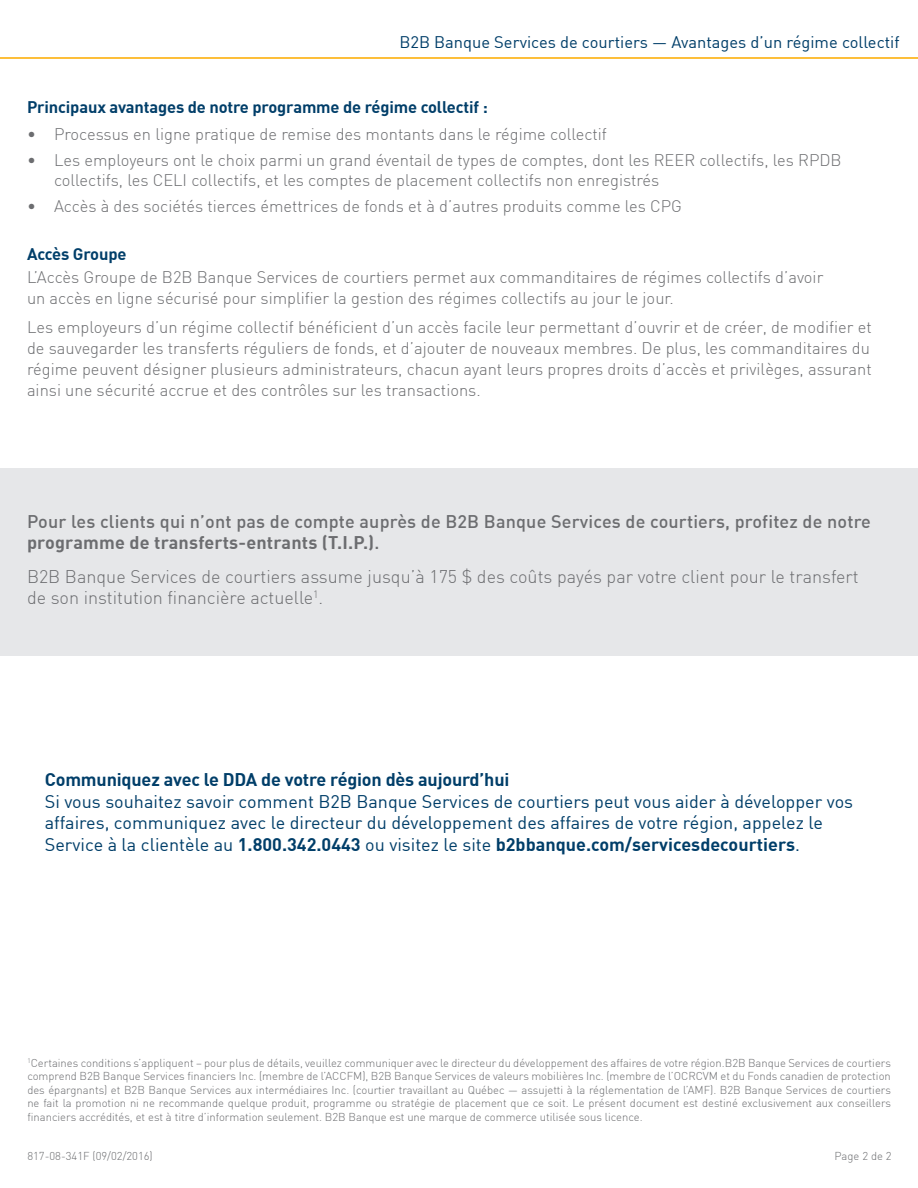
<style>
.page{position:relative;width:918px;height:1188px;background:#fff}
.page>*{position:absolute;margin:0;border:0;box-sizing:border-box;transform-origin:0 0}
.COPY_-_Subheader__11{font:18px/21.6px "DIN";color:#003e69}
.COPY_-_Body__11pt__L{font:500 18px/21px "DIN";letter-spacing:.01em;color:#6c6d70}
.COPY_-_Body__11pt__L-2{font:300 18px/21px "DIN";color:#6c6d70}
.COPY_-_Subheader__11-2{font:700 18px "DIN";letter-spacing:-.01em;color:#003e69}
.COPY_-_Body__11pt__L-3{font:300 16.5px/21px "DIN";color:#6c6d70}
.COPY_-_Subheader__11-3{font:700 16.5px "DIN";letter-spacing:-.01em;color:#003e69}
.HEADING_-_Page_2_TOP{font:16.5px "DIN";color:#003e69}
.COPY_-_Mice_Type{font:300 11.25px/13.5px "DIN";color:#6c6d70;text-align:justify}
.s1{font-weight:700}
</style>
<div class="page">
<hr style="left:0;top:57px;width:918px;height:2px;background:#fdbb2e">
<div style="left:0;top:468px;width:918px;height:188px;background:#e6e7e9"></div>
<p class="HEADING_-_Page_2_TOP" style="left:399px;top:31px;width:502px">B2B Banque Services de courtiers — Avantages d’un régime collectif</p>
<p class="COPY_-_Subheader__11-3" style="left:27px;top:96px;width:462px">Principaux avantages de notre programme de régime collectif :</p>
<p class="COPY_-_Body__11pt__L-3" style="left:27px;top:123px;width:581px">• Processus en ligne pratique de remise des montants dans le régime collectif</p>
<p class="COPY_-_Body__11pt__L-3" style="left:54px;top:150px;width:789px;line-height:19.8px;text-indent:-27px">• Les employeurs ont le choix parmi un grand éventail de types de comptes, dont les REER collectifs, les RPDB collectifs, les CELI collectifs, et les comptes de placement collectifs non enregistrés</p>
<p class="COPY_-_Body__11pt__L-3" style="left:27px;top:196px;width:657px">• Accès à des sociétés tierces émettrices de fonds et à d’autres produits comme les CPG</p>
<p class="COPY_-_Subheader__11-3" style="left:27px;top:244px;width:101px">Accès Groupe</p>
<p class="COPY_-_Body__11pt__L-3" style="left:27px;top:266px;width:798px">L’Accès Groupe de B2B Banque Services de courtiers permet aux commanditaires de régimes collectifs d’avoir un accès en ligne sécurisé pour simplifier la gestion des régimes collectifs au jour le jour.</p>
<p class="COPY_-_Body__11pt__L-3" style="left:27px;top:316px;width:846px;text-align:justify">Les employeurs d’un régime collectif bénéficient d’un accès facile leur permettant d’ouvrir et de créer, de modifier et de sauvegarder les transferts réguliers de fonds, et d’ajouter de nouveaux membres. De plus, les commanditaires du régime peuvent désigner plusieurs administrateurs, chacun ayant leurs propres droits d’accès et privilèges, assurant ainsi une sécurité accrue et des contrôles sur les transactions.</p>
<p class="COPY_-_Body__11pt__L" style="left:27px;top:511px;width:845px">Pour les clients qui n’ont pas de compte auprès de B2B Banque Services de courtiers, profitez de notre <span class="s1">programme de transferts-entrants (T.I.P.)</span>.</p>
<p class="COPY_-_Body__11pt__L-2" style="left:27px;top:566px;width:833px">B2B Banque Services de courtiers assume jusqu’à 175 $ des coûts payés par votre client pour le transfert de son institution financière actuelle<sup>1</sup>.</p>
<p class="COPY_-_Subheader__11-2" style="left:45px;top:768px;width:466px">Communiquez avec le DDA de votre région dès aujourd’hui</p>
<p class="COPY_-_Subheader__11" style="left:45px;top:790px;width:810px">Si vous souhaitez savoir comment B2B Banque Services de courtiers peut vous aider à développer vos affaires, communiquez avec le directeur du développement des affaires de votre région, appelez le<br>Service à la clientèle au <span class="s1">1.800.342.0443</span> ou visitez le site <span class="s1">b2bbanque.com/servicesdecourtiers</span>.</p>
<p class="COPY_-_Mice_Type" style="left:27px;top:1056px;width:865px"><sup>1</sup>Certaines conditions s’appliquent – pour plus de détails, veuillez communiquer avec le directeur du développement des affaires de votre région.B2B Banque Services de courtiers comprend B2B Banque Services financiers Inc. (membre de l’ACCFM), B2B Banque Services de valeurs mobilières Inc. (membre de l’OCRCVM et du Fonds canadien de protection des épargnants) et B2B Banque Services aux intermédiaires Inc. (courtier travaillant au Québec — assujetti à la réglementation de l’AMF). B2B Banque Services de courtiers ne fait la promotion ni ne recommande quelque produit, programme ou stratégie de placement que ce soit. Le présent document est destiné exclusivement aux conseillers financiers accrédités, et est à titre d’information seulement. B2B Banque est une marque de commerce utilisée sous licence.</p>
<p class="COPY_-_Mice_Type" style="left:27px;top:1149px;width:127px">817-08-341F (09/02/2016)</p>
<p class="COPY_-_Mice_Type" style="left:835px;top:1149px;width:58px">Page 2 de 2</p>
</div>
